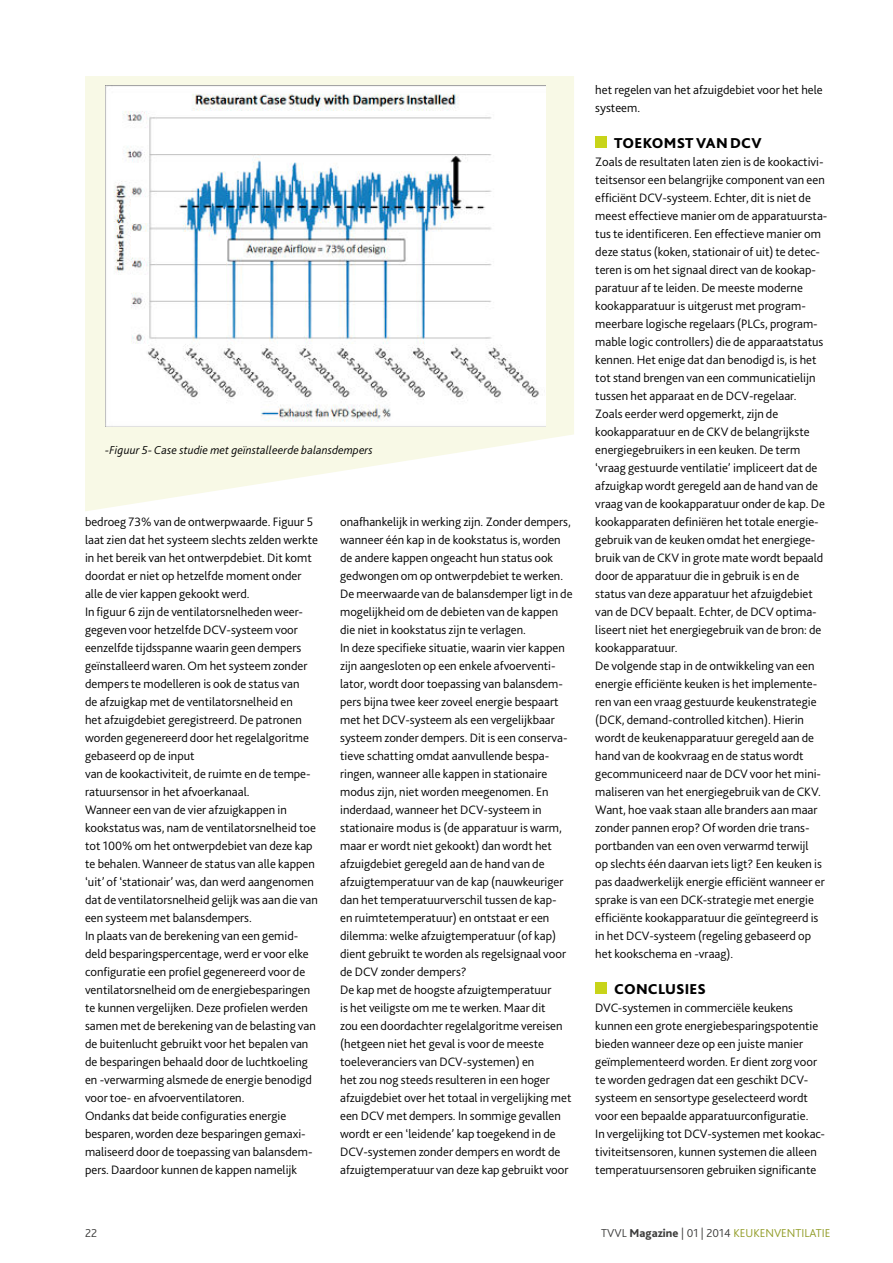
<style>
.page{position:relative;width:893px;height:1263px;background:#fff}
.page>*{position:absolute;margin:0;border:0;box-sizing:border-box;transform-origin:0 0}
.t1{font:800 15px "Bliss 2";letter-spacing:.015em;color:#000}
.t2{font:300 12.75px/18px "Bliss 2";color:#000}
.t3{font:italic 300 12px "Bliss 2";letter-spacing:.01em;color:#000}
.t4{font:300 12px "Bliss 2";color:#919c26}
.t5{font:300 12px "Bliss 2";color:#3c3c3b}
.s1{color:#3c3c3b}
.s2{font-weight:800;color:#3c3c3b}
</style>
<div class="page">
<div style="left:595px;top:137px;width:12px;height:11px;background:#c8d419"></div>
<div style="left:595px;top:983px;width:12px;height:11px;background:#c8d419"></div>
<svg style="left:85px;top:76px;width:489px;height:435px;fill:#f8f9e6"></svg>
<img style="left:105px;top:85px;width:440px;height:342px">
<p class="t3" style="left:105px;top:446px;width:269px">-Figuur 5- Case studie met geïnstalleerde balansdempers</p>
<p class="t2" style="left:85px;top:514px;width:235px">bedroeg 73% van de ontwerpwaarde. Figuur 5 laat zien dat het systeem slechts zelden werkte in het bereik van het ontwerpdebiet. Dit komt doordat er niet op hetzelfde moment onder alle de vier kappen gekookt werd.<br>In figuur 6 zijn de ventilatorsnelheden weer&shy;gegeven voor hetzelfde DCV-systeem voor eenzelfde tijdsspanne waarin geen dempers geïnstalleerd waren. Om het systeem zonder dempers te modelleren is ook de status van<br>de afzuigkap met de ventilatorsnelheid en<br>het afzuigdebiet geregistreerd. De patronen worden gegenereerd door het regelalgoritme gebaseerd op de input<br>van de kookactiviteit, de ruimte en de tempe&shy;ratuursensor in het afvoerkanaal.<br>Wanneer een van de vier afzuigkappen in kookstatus was, nam de ventilatorsnelheid toe tot 100% om het ontwerpdebiet van deze kap te behalen. Wanneer de status van alle kappen ‘uit’ of ‘stationair’ was, dan werd aangenomen dat de ventilatorsnelheid gelijk was aan die van een systeem met balansdempers.<br>In plaats van de berekening van een gemid&shy;deld besparingspercentage, werd er voor elke configuratie een profiel gegenereerd voor de ventilatorsnelheid om de energiebesparingen te kunnen vergelijken. Deze profielen werden samen met de berekening van de belasting van de buitenlucht gebruikt voor het bepalen van de besparingen behaald door de luchtkoeling en -verwarming alsmede de energie benodigd voor toe- en afvoerventilatoren.<br>Ondanks dat beide configuraties energie besparen, worden deze besparingen gemaxi&shy;maliseerd door de toepassing van balansdem&shy;pers. Daardoor kunnen de kappen namelijk</p>
<p class="t2" style="left:340px;top:514px;width:234px">onafhankelijk in werking zijn. Zonder dempers, wanneer één kap in de kookstatus is, worden de andere kappen ongeacht hun status ook gedwongen om op ontwerpdebiet te werken.<br>De meerwaarde van de balansdemper ligt in de mogelijkheid om de debieten van de kappen die niet in kookstatus zijn te verlagen.<br>In deze specifieke situatie, waarin vier kappen zijn aangesloten op een enkele afvoerventi&shy;lator, wordt door toepassing van balansdem&shy;pers bijna twee keer zoveel energie bespaart met het DCV-systeem als een vergelijkbaar systeem zonder dempers. Dit is een conserva&shy;tieve schatting omdat aanvullende bespa&shy;ringen, wanneer alle kappen in stationaire modus zijn, niet worden meegenomen. En inderdaad, wanneer het DCV-systeem in stationaire modus is (de apparatuur is warm, maar er wordt niet gekookt) dan wordt het afzuigdebiet geregeld aan de hand van de afzuigtemperatuur van de kap (nauwkeuriger dan het temperatuurverschil tussen de kap-<br>en ruimtetemperatuur) en ontstaat er een dilemma: welke afzuigtemperatuur (of kap) dient gebruikt te worden als regelsignaal voor de DCV zonder dempers?<br>De kap met de hoogste afzuigtemperatuur<br>is het veiligste om me te werken. Maar dit<br>zou een doordachter regelalgoritme vereisen (hetgeen niet het geval is voor de meeste toeleveranciers van DCV-systemen) en<br>het zou nog steeds resulteren in een hoger afzuigdebiet over het totaal in vergelijking met een DCV met dempers. In sommige gevallen wordt er een ‘leidende’ kap toegekend in de DCV-systemen zonder dempers en wordt de afzuigtemperatuur van deze kap gebruikt voor</p>
<p class="t2" style="left:595px;top:82px;width:229px">het regelen van het afzuigdebiet voor het hele systeem.</p>
<p class="t1" style="left:614px;top:138px;width:149px">TOEKOMST VAN DCV</p>
<p class="t2" style="left:595px;top:154px;width:234px">Zoals de resultaten laten zien is de kookactivi&shy;teitsensor een belangrijke component van een efficiënt DCV-systeem. Echter, dit is niet de meest effectieve manier om de apparatuursta&shy;tus te identificeren. Een effectieve manier om deze status (koken, stationair of uit) te detec&shy;teren is om het signaal direct van de kookap&shy;paratuur af te leiden. De meeste moderne kookapparatuur is uitgerust met program&shy;meerbare logische regelaars (PLCs, program&shy;mable logic controllers) die de apparaatstatus kennen. Het enige dat dan benodigd is, is het tot stand brengen van een communicatielijn tussen het apparaat en de DCV-regelaar.<br>Zoals eerder werd opgemerkt, zijn de kookapparatuur en de CKV de belangrijkste energiegebruikers in een keuken. De term ‘vraag gestuurde ventilatie’ impliceert dat de afzuigkap wordt geregeld aan de hand van de vraag van de kookapparatuur onder de kap. De kookapparaten definiëren het totale energie&shy;gebruik van de keuken omdat het energiege&shy;bruik van de CKV in grote mate wordt bepaald door de apparatuur die in gebruik is en de status van deze apparatuur het afzuigdebiet van de DCV bepaalt. Echter, de DCV optima&shy;liseert niet het energiegebruik van de bron: de kookapparatuur.<br>De volgende stap in de ontwikkeling van een energie efficiënte keuken is het implemente&shy;ren van een vraag gestuurde keukenstrategie (DCK, demand-controlled kitchen). Hierin wordt de keukenapparatuur geregeld aan de hand van de kookvraag en de status wordt gecommuniceerd naar de DCV voor het mini&shy;maliseren van het energiegebruik van de CKV.<br>Want, hoe vaak staan alle branders aan maar zonder pannen erop? Of worden drie trans&shy;portbanden van een oven verwarmd terwijl<br>op slechts één daarvan iets ligt? Een keuken is pas daadwerkelijk energie efficiënt wanneer er sprake is van een DCK-strategie met energie efficiënte kookapparatuur die geïntegreerd is in het DCV-systeem (regeling gebaseerd op het kookschema en -vraag).</p>
<p class="t1" style="left:614px;top:984px;width:93px">CONCLUSIES</p>
<p class="t2" style="left:595px;top:1000px;width:231px">DVC-systemen in commerciële keukens kunnen een grote energiebesparingspotentie bieden wanneer deze op een juiste manier geïmplementeerd worden. Er dient zorg voor te worden gedragen dat een geschikt DCV&shy;systeem en sensortype geselecteerd wordt voor een bepaalde apparatuurconfiguratie.<br>In vergelijking tot DCV-systemen met kookac&shy;tiviteitsensoren, kunnen systemen die alleen temperatuursensoren gebruiken significante</p>
<p class="t5" style="left:85px;top:1228px;width:14px">22</p>
<p class="t4" style="left:601px;top:1228px;width:231px"><span class="s1">TVVL</span> <span class="s2">Magazine</span> <span class="s1">| 01 | 2014</span> KEUKENVENTILATIE</p>
</div>
